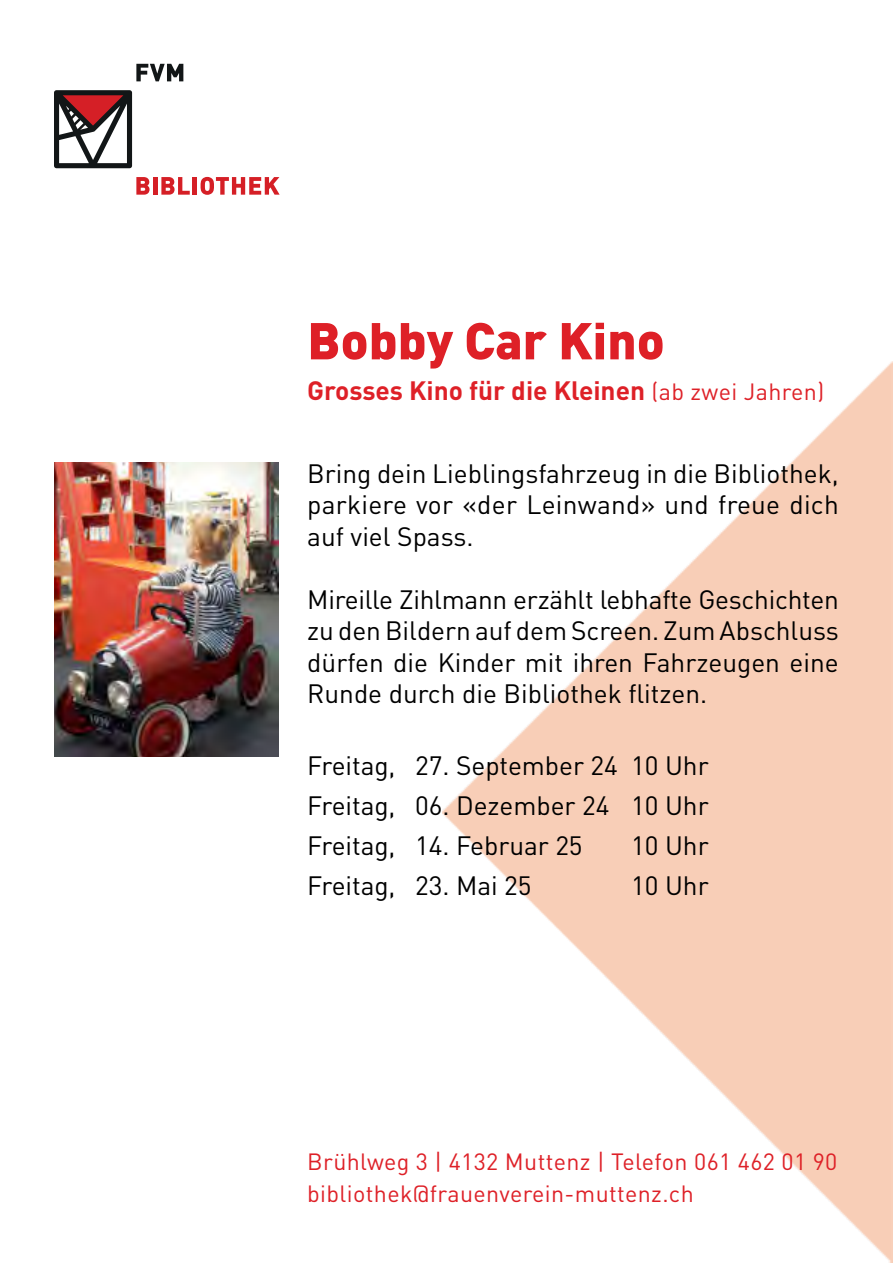
<style>
.page{position:relative;width:893px;height:1263px;background:#fff}
.page>*{position:absolute;margin:0;border:0;box-sizing:border-box;transform-origin:0 0}
.t1{font:900 51px "DIN";color:#de2027}
.t2{font:26.25px/31.5px "DIN Pro";color:#000;text-align:justify}
.t3{font:700 26.25px "DIN Pro";color:#de2027}
.t4{font:23.25px/32.1px "DIN Pro";letter-spacing:.015em;color:#de2027}
.s1{font-weight:400;font-size:23.25px}
</style>
<div class="page">
<img style="left:442px;top:361px;width:451px;height:902px">
<svg style="left:136px;top:64px;width:47px;height:17px"></svg>
<svg style="left:54px;top:90px;width:78px;height:78px"></svg>
<svg style="left:136px;top:177px;width:14px;height:18px"></svg>
<hr style="left:153px;top:177px;width:4px;height:18px;background:#d51f26">
<svg style="left:161px;top:177px;width:29px;height:18px"></svg>
<hr style="left:193px;top:177px;width:4px;height:18px;background:#d51f26">
<svg style="left:200px;top:177px;width:80px;height:18px"></svg>
<img style="left:54px;top:462px;width:224px;height:295px">
<h1 class="t1" style="left:307px;top:307px;width:359px">Bobby Car Kino</h1>
<p class="t3" style="left:307px;top:372px;width:518px">Grosses Kino für die Kleinen <span class="s1">(ab zwei Jahren)</span></p>
<p class="t2" style="left:307px;top:456px;width:533px">Bring dein Lieblingsfahrzeug in die Bibliothek, parkiere vor «der Leinwand» und freue dich auf viel Spass.</p>
<p class="t2" style="left:307px;top:582px;width:533px">Mireille Zihlmann erzählt lebhafte Geschichten zu den Bildern auf dem Screen. Zum Abschluss dürfen die Kinder mit ihren Fahrzeugen eine Runde durch die Bibliothek flitzen.</p>
<p class="t2" style="left:307px;top:744px;width:403px;line-height:40px">Freitag, 27. September 24 10 Uhr Freitag, 06. Dezember 24 10 Uhr Freitag, 14. Februar 25</p>
<p class="t2" style="left:631px;top:828px;width:79px">10 Uhr</p>
<p class="t2" style="left:307px;top:868px;width:226px">Freitag, 23. Mai 25</p>
<p class="t2" style="left:631px;top:868px;width:79px">10 Uhr</p>
<p class="t4" style="left:307px;top:1145px;width:532px">Brühlweg 3 | 4132 Muttenz | Telefon 061 462 01 90 bibliothek@frauenverein-muttenz.ch</p>
</div>
